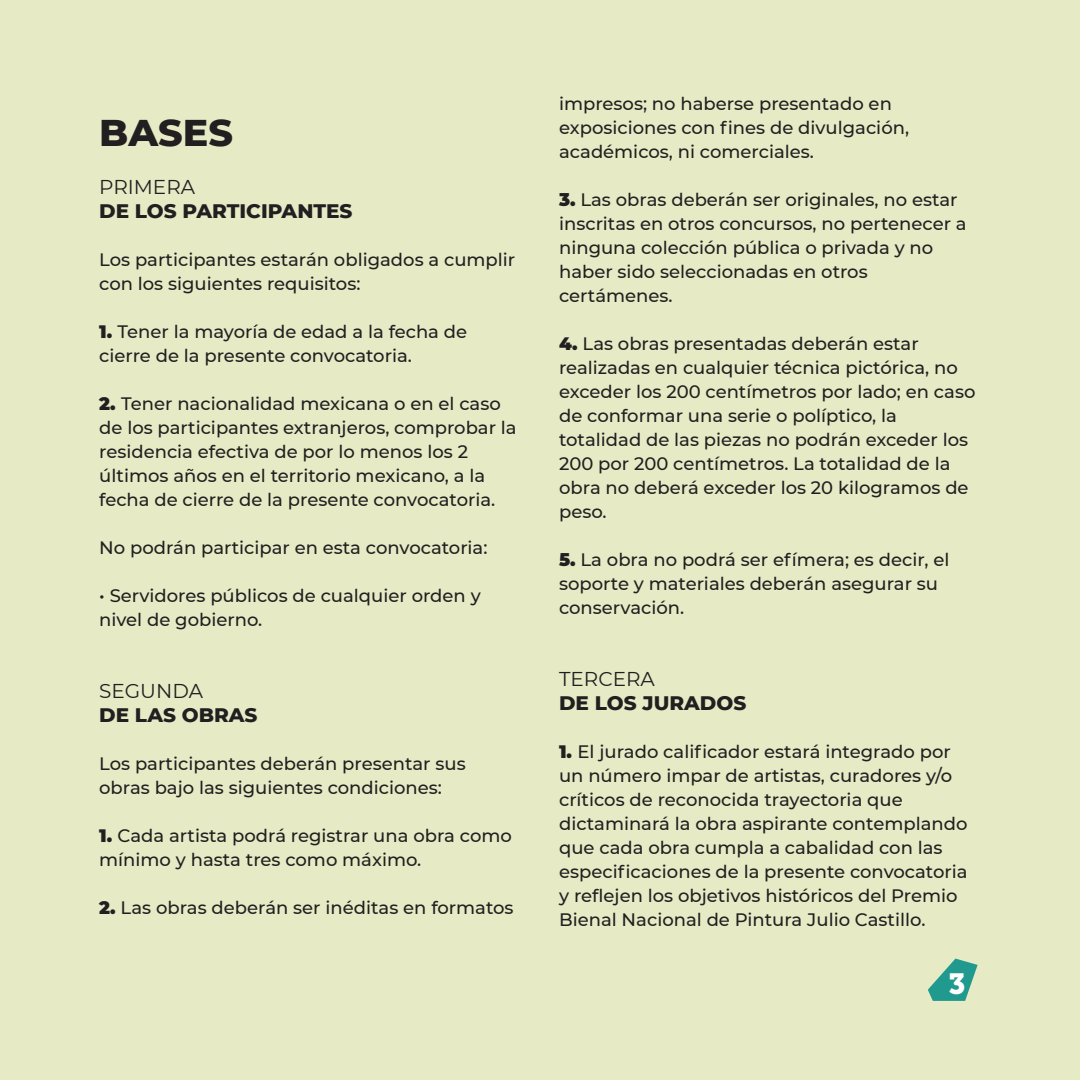
<style>
.page{position:relative;width:1080px;height:1080px;background:#e6ebc6}
.page>*{position:absolute;margin:0;border:0;box-sizing:border-box;transform-origin:0 0}
.t1{font:800 38px "Montserrat";color:#231f20}
.t2{font:29px "Museo Slab 900";color:#fff}
.t3{font:800 20px "Montserrat";color:#231f20}
.t4{font:20px "Montserrat";color:#231f20}
.t5{font:500 18px/24px "Montserrat";color:#231f20}
.s1{font-weight:900}
</style>
<div class="page">
<svg style="left:928px;top:959px;width:50px;height:42px"></svg>
<h1 class="t1" style="left:99px;top:105px;width:135px">BASES</h1>
<p class="t4" style="left:99px;top:173px;width:97px">PRIMERA</p>
<p class="t3" style="left:99px;top:196px;width:255px">DE LOS PARTICIPANTES</p>
<p class="t5" style="left:99px;top:247px;width:418px">Los participantes estarán obligados a cumplir con los siguientes requisitos:</p>
<p class="t5" style="left:99px;top:319px;width:370px"><span class="s1">1.</span> Tener la mayoría de edad a la fecha de cierre de la presente convocatoria.</p>
<p class="t5" style="left:99px;top:391px;width:419px"><span class="s1">2.</span> Tener nacionalidad mexicana o en el caso de los participantes extranjeros, comprobar la residencia efectiva de por lo menos los 2 últimos años en el territorio mexicano, a la fecha de cierre de la presente convocatoria.</p>
<p class="t5" style="left:99px;top:535px;width:390px">No podrán participar en esta convocatoria:</p>
<p class="t5" style="left:99px;top:583px;width:383px">• Servidores públicos de cualquier orden y nivel de gobierno.</p>
<p class="t4" style="left:99px;top:677px;width:105px">SEGUNDA</p>
<p class="t3" style="left:99px;top:700px;width:160px">DE LAS OBRAS</p>
<p class="t5" style="left:99px;top:751px;width:368px">Los participantes deberán presentar sus obras bajo las siguientes condiciones:</p>
<p class="t5" style="left:99px;top:823px;width:414px"><span class="s1">1.</span> Cada artista podrá registrar una obra como mínimo y hasta tres como máximo.</p>
<p class="t5" style="left:99px;top:895px;width:416px"><span class="s1">2.</span> Las obras deberán ser inéditas en formatos</p>
<p class="t5" style="left:559px;top:91px;width:352px">impresos; no haberse presentado en exposiciones con fines de divulgación, académicos, ni comerciales.</p>
<p class="t5" style="left:559px;top:187px;width:409px"><span class="s1">3.</span> Las obras deberán ser originales, no estar inscritas en otros concursos, no pertenecer a ninguna colección pública o privada y no haber sido seleccionadas en otros certámenes.</p>
<p class="t5" style="left:559px;top:331px;width:418px"><span class="s1">4.</span> Las obras presentadas deberán estar realizadas en cualquier técnica pictórica, no exceder los 200 centímetros por lado; en caso de conformar una serie o políptico, la totalidad de las piezas no podrán exceder los 200 por 200 centímetros. La totalidad de la obra no deberá exceder los 20 kilogramos de peso.</p>
<p class="t5" style="left:559px;top:547px;width:392px"><span class="s1">5.</span> La obra no podrá ser efímera; es decir, el soporte y materiales deberán asegurar su conservación.</p>
<p class="t4" style="left:559px;top:665px;width:97px">TERCERA</p>
<p class="t3" style="left:559px;top:689px;width:189px">DE LOS JURADOS</p>
<p class="t5" style="left:559px;top:739px;width:410px"><span class="s1">1.</span> El jurado calificador estará integrado por un número impar de artistas, curadores y/o críticos de reconocida trayectoria que dictaminará la obra aspirante contemplando que cada obra cumpla a cabalidad con las especificaciones de la presente convocatoria y reflejen los objetivos históricos del Premio Bienal Nacional de Pintura Julio Castillo.</p>
<h2 class="t2" style="left:949px;top:967px;width:19px">3</h2>
</div>
